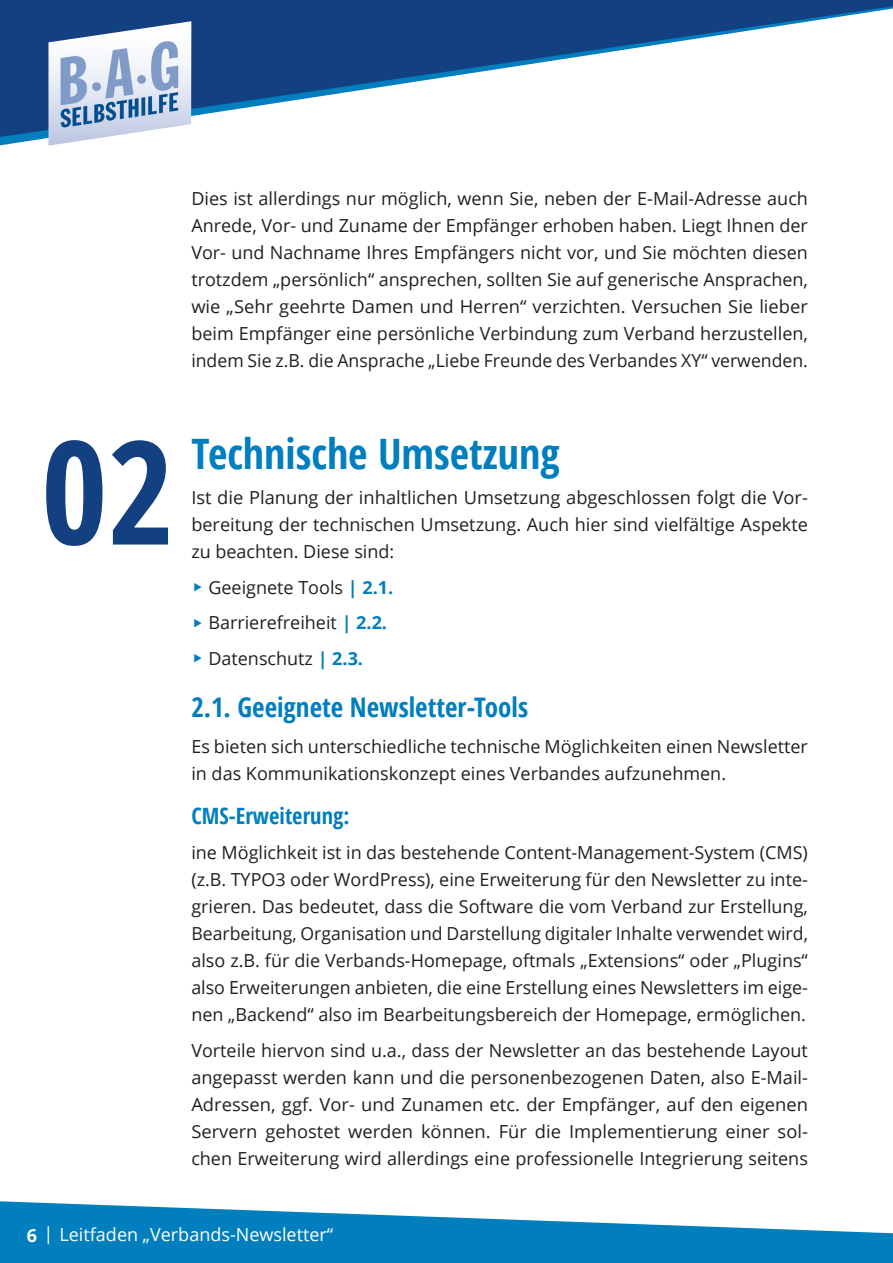
<style>
.page{position:relative;width:893px;height:1263px;background:#fff}
.page>*{position:absolute;margin:0;border:0;box-sizing:border-box;transform-origin:0 0}
.t1{font:700 144px "Open Sans Condensed";color:#134080}
.t2{font:700 42px "Open Sans Condensed";color:#007ebd}
.t3{font:700 27px "Open Sans Condensed";color:#007ebd}
.t4{font:700 22.5px "Open Sans Condensed";color:#007ebd}
.t5{font:18px/27px "Open Sans";color:#231f20;text-align:justify}
.t6{font:18px "Open Sans";color:#fff}
.s1{font-weight:700;color:#007ebd}
.s2{font-weight:700}
</style>
<div class="page">
<svg style="left:0;top:1201px;width:893px;height:62px;fill:#007ebd"></svg>
<svg style="left:0;top:0;width:893px;height:138px"></svg>
<img style="left:48px;top:21px;width:143px;height:125px">
<p class="t5" style="left:191px;top:185px;width:618px">Dies ist allerdings nur möglich, wenn Sie, neben der E-Mail-Adresse auch Anrede, Vor- und Zuname der Empfänger erhoben haben. Liegt Ihnen der Vor- und Nachname Ihres Empfängers nicht vor, und Sie möchten diesen trotzdem „persönlich“ ansprechen, sollten Sie auf generische Ansprachen, wie „Sehr geehrte Damen und Herren“ verzichten. Versuchen Sie lieber beim Empfänger eine persönliche Verbindung zum Verband herzustellen, indem Sie z.B. die Ansprache „Liebe Freunde des Verbandes XY“ verwenden.</p>
<h1 class="t1" style="left:41px;top:392px;width:135px">02</h1>
<h2 class="t2" style="left:191px;top:424px;width:370px">Technische Umsetzung</h2>
<p class="t5" style="left:191px;top:484px;width:618px">Ist die Planung der inhaltlichen Umsetzung abgeschlossen folgt die Vor&shy;bereitung der technischen Umsetzung. Auch hier sind vielfältige Aspekte zu beachten. Diese sind:</p>
<p class="t5" style="left:208px;top:569px;width:186px;line-height:35.5px;text-align:left">Geeignete Tools <span class="s1">| 2.1.<br></span>Barrierefreiheit <span class="s1">| 2.2.<br></span>Datenschutz <span class="s1">| 2.3.</span></p>
<h3 class="t3" style="left:191px;top:688px;width:338px">2.1. Geeignete Newsletter-Tools</h3>
<p class="t5" style="left:191px;top:732px;width:618px">Es bieten sich unterschiedliche technische Möglichkeiten einen Newsletter in das Kommunikationskonzept eines Verbandes aufzunehmen.</p>
<p class="t4" style="left:191px;top:800px;width:160px">CMS-Erweiterung:</p>
<p class="t5" style="left:191px;top:839px;width:618px">ine Möglichkeit ist in das bestehende Content-Management-System (CMS) (z.B. TYPO3 oder WordPress), eine Erweiterung für den Newsletter zu inte&shy;grieren. Das bedeutet, dass die Software die vom Verband zur Erstellung, Bearbeitung, Organisation und Darstellung digitaler Inhalte verwendet wird, also z.B. für die Verbands-Homepage, oftmals „Extensions“ oder „Plugins“ also Erweiterungen anbieten, die eine Erstellung eines Newsletters im eige&shy;nen „Backend“ also im Bearbeitungsbereich der Homepage, ermöglichen.</p>
<p class="t5" style="left:191px;top:1036px;width:618px">Vorteile hiervon sind u.a., dass der Newsletter an das bestehende Layout angepasst werden kann und die personenbezogenen Daten, also E-Mail-Adressen, ggf. Vor- und Zunamen etc. der Empfänger, auf den eigenen Servern gehostet werden können. Für die Implementierung einer sol&shy;chen Erweiterung wird allerdings eine professionelle Integrierung seitens</p>
<p class="t6" style="left:27px;top:1222px;width:308px"><span class="s2">6</span> | Leitfaden „Verbands-Newsletter“</p>
</div>
